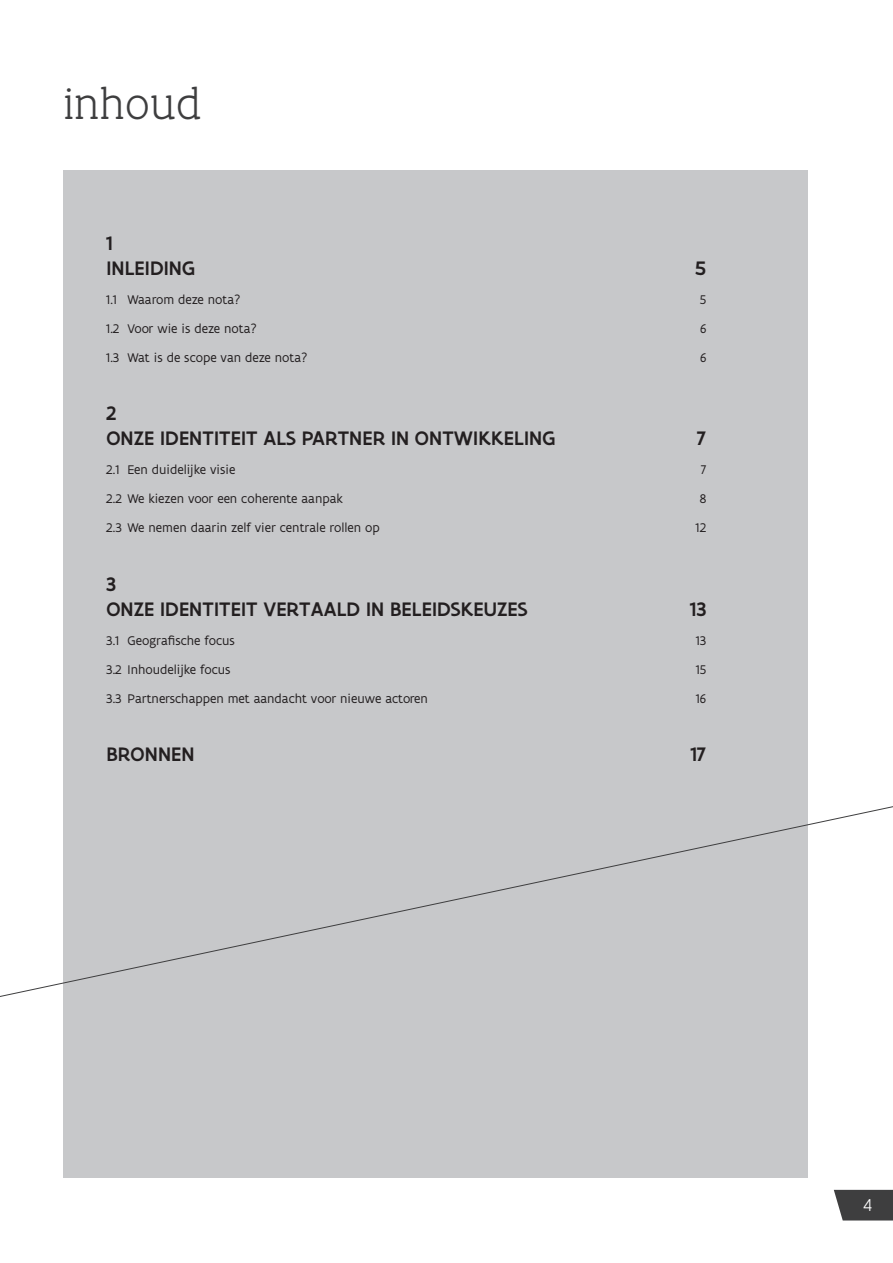
<style>
.page{position:relative;width:893px;height:1263px;background:#fff}
.page>*{position:absolute;margin:0;border:0;box-sizing:border-box;transform-origin:0 0}
.t1{font:300 45.75px "Flanders Art Serif";color:#3e3e3f}
.t2{font:500 21px/25.2px "Flanders Art Sans";letter-spacing:.005em;color:#231f20}
.t3{font:300 18.45px "Flanders Art Sans";color:#fff}
.t4{font:13.5px "Flanders Art Sans";color:#231f20}
</style>
<div class="page">
<div style="left:63px;top:170px;width:745px;height:1008px;background:#c7c8ca"></div>
<svg style="left:0;top:806px;width:893px;height:384px"></svg>
<svg style="left:834px;top:1190px;width:59px;height:30px;background:#4b4b4c"></svg>
<h1 class="t1" style="left:63px;top:77px;width:140px">inhoud</h1>
<h2 class="t2" style="left:106px;top:230px;width:90px">1<br>INLEIDING</h2>
<h2 class="t2" style="left:695px;top:256px;width:13px">5</h2>
<p class="t4" style="left:106px;top:291px;width:136px">1.1 Waarom deze nota?</p>
<p class="t4" style="left:700px;top:291px;width:8px">5</p>
<p class="t4" style="left:106px;top:320px;width:152px">1.2 Voor wie is deze nota?</p>
<p class="t4" style="left:700px;top:320px;width:8px">6</p>
<p class="t4" style="left:106px;top:349px;width:203px">1.3 Wat is de scope van deze nota?</p>
<p class="t4" style="left:700px;top:349px;width:8px">6</p>
<h2 class="t2" style="left:106px;top:401px;width:451px">2<br>ONZE IDENTITEIT ALS PARTNER IN ONTWIKKELING</h2>
<h2 class="t2" style="left:697px;top:426px;width:11px">7</h2>
<p class="t4" style="left:106px;top:462px;width:131px">2.1 Een duidelijke visie</p>
<p class="t4" style="left:701px;top:462px;width:7px">7</p>
<p class="t4" style="left:106px;top:490px;width:238px">2.2 We kiezen voor een coherente aanpak</p>
<p class="t4" style="left:700px;top:490px;width:8px">8</p>
<p class="t4" style="left:106px;top:519px;width:275px">2.3 We nemen daarin zelf vier centrale rollen op</p>
<p class="t4" style="left:696px;top:519px;width:12px">12</p>
<h2 class="t2" style="left:106px;top:571px;width:423px">3<br>ONZE IDENTITEIT VERTAALD IN BELEIDSKEUZES</h2>
<h2 class="t2" style="left:690px;top:597px;width:18px">13</h2>
<p class="t4" style="left:106px;top:632px;width:130px">3.1 Geografische focus</p>
<p class="t4" style="left:696px;top:632px;width:12px">13</p>
<p class="t4" style="left:106px;top:661px;width:126px">3.2 Inhoudelijke focus</p>
<p class="t4" style="left:696px;top:661px;width:12px">15</p>
<p class="t4" style="left:106px;top:690px;width:323px">3.3 Partnerschappen met aandacht voor nieuwe actoren</p>
<p class="t4" style="left:696px;top:690px;width:12px">16</p>
<h2 class="t2" style="left:106px;top:742px;width:90px">BRONNEN</h2>
<h2 class="t2" style="left:690px;top:742px;width:17px">17</h2>
<h3 class="t3" style="left:863px;top:1194px;width:10px">4</h3>
</div>
